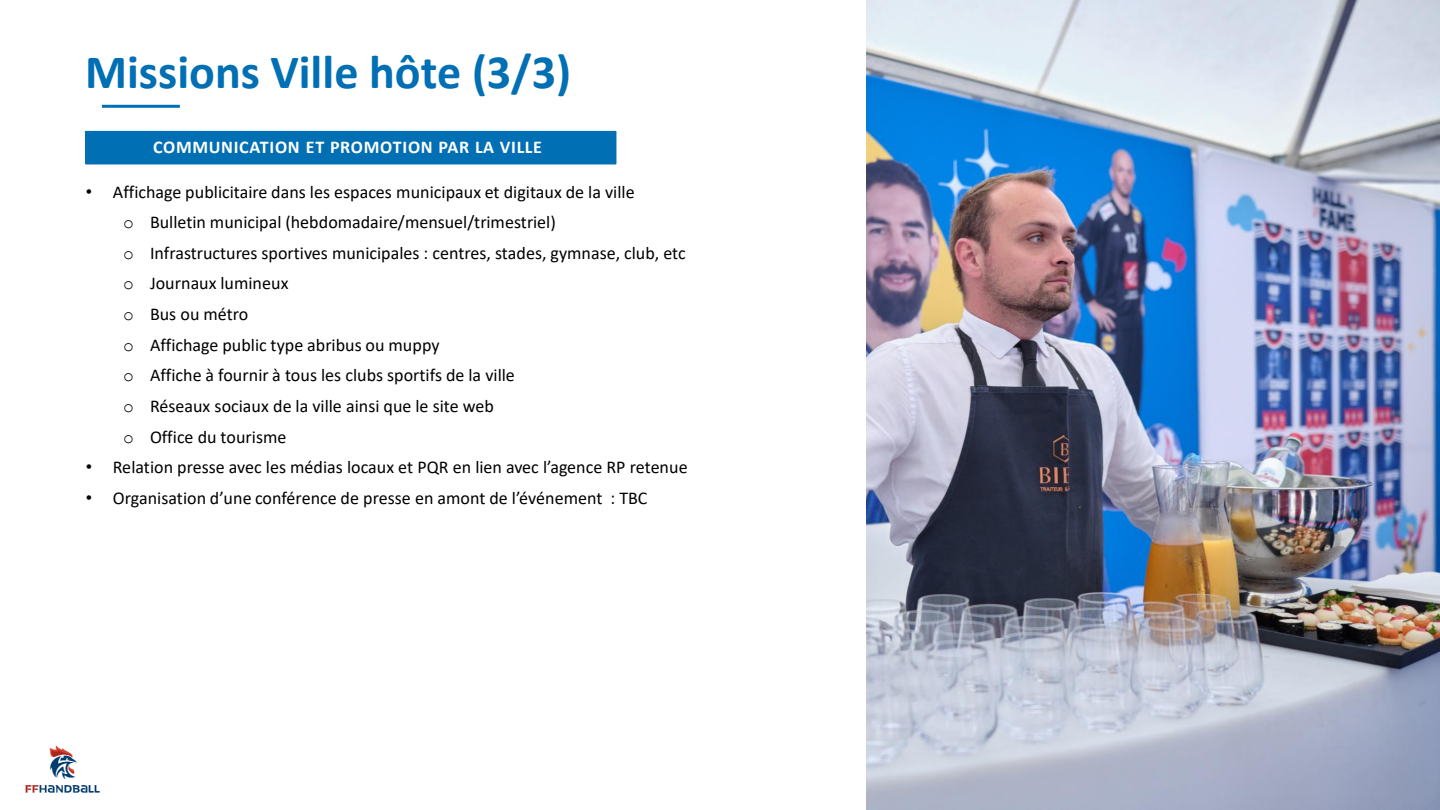
<style>
.page{position:relative;width:1440px;height:810px;background:#fff}
.page>*{position:absolute;margin:0;border:0;box-sizing:border-box;transform-origin:0 0}
.t1{font:700 48px "Calibri";color:#006fb4}
.t2{font:18px "Calibri";color:#000}
.t3{font:700 18px "Calibri";letter-spacing:.04em;color:#fff}
.s1{font-family:"Arial"}
.s2{font-family:"Courier New"}
</style>
<div class="page">
<img style="left:25px;top:745px;width:75px;height:48px">
<hr style="left:102px;top:105px;width:78px;height:3px;background:#006fb4">
<div style="left:86px;top:131px;width:530px;height:33px;background:#006fb4"></div>
<img style="left:866px;top:0;width:574px;height:810px">
<h2 class="t1" style="left:85px;top:52px;width:488px">Missions Ville hôte (3/3)</h2>
<p class="t3" style="left:153px;top:139px;width:391px">COMMUNICATION ET PROMOTION PAR LA VILLE</p>
<p class="t2" style="left:86px;top:184px;width:550px"><span class="s1">•</span> Affichage publicitaire dans les espaces municipaux et digitaux de la ville</p>
<p class="t2" style="left:123px;top:215px;width:434px"><span class="s2">o</span> Bulletin municipal (hebdomadaire/mensuel/trimestriel)</p>
<p class="t2" style="left:123px;top:245px;width:564px"><span class="s2">o</span> Infrastructures sportives municipales : centres, stades, gymnase, club, etc</p>
<p class="t2" style="left:123px;top:276px;width:167px"><span class="s2">o</span> Journaux lumineux</p>
<p class="t2" style="left:123px;top:307px;width:127px"><span class="s2">o</span> Bus ou métro</p>
<p class="t2" style="left:123px;top:337px;width:318px"><span class="s2">o</span> Affichage public type abribus ou muppy</p>
<p class="t2" style="left:123px;top:368px;width:393px"><span class="s2">o</span> Affiche à fournir à tous les clubs sportifs de la ville</p>
<p class="t2" style="left:123px;top:398px;width:372px"><span class="s2">o</span> Réseaux sociaux de la ville ainsi que le site web</p>
<p class="t2" style="left:123px;top:429px;width:165px"><span class="s2">o</span> Office du tourisme</p>
<p class="t2" style="left:86px;top:460px;width:603px"><span class="s1">•</span> Relation presse avec les médias locaux et PQR en lien avec l’agence RP retenue</p>
<p class="t2" style="left:86px;top:490px;width:563px"><span class="s1">•</span> Organisation d’une conférence de presse en amont de l’événement : TBC</p>
</div>
